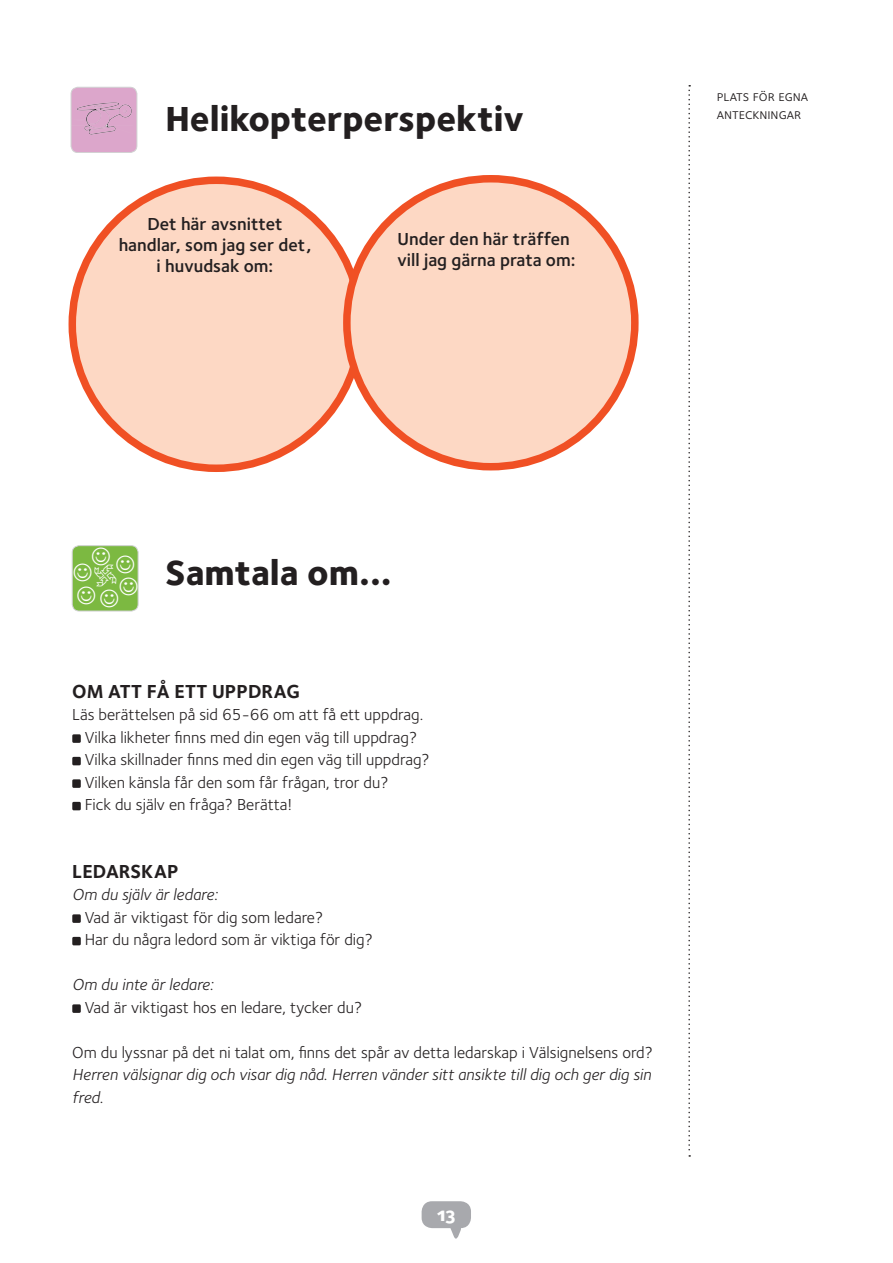
<style>
.page{position:relative;width:893px;height:1263px;background:#fff}
.page>*{position:absolute;margin:0;border:0;box-sizing:border-box;transform-origin:0 0}
.t1{font:36px "Foundry Sterling Extra Bold OSF";color:#231f20}
.t2{font:19.5px "Foundry Sterling Bold Expert";color:#231f20}
.t3{font:19.5px "Foundry Sterling Extra Bold OSF";color:#fff}
.t4{font:18px/21px "Foundry Sterling Demi OSF";color:#231f20;text-align:center}
.t5{font:16.5px/22.5px "Foundry Sterling";color:#231f20}
.t6{font:16.5px/22.5px "Foundry Sterling Book Italic OSF";color:#231f20}
.t7{font:15px/18px "Foundry Sterling Book Expert";color:#231f20}
</style>
<div class="page">
<svg style="left:688px;top:85px;width:2px;height:1072px"></svg>
<div style="left:422px;top:1201px;width:49px;height:27px;background:#a8a9ad;border-radius:10px"></div>
<svg style="left:449px;top:1228px;width:12px;height:11px"></svg>
<div style="left:72px;top:734px;width:9px;height:9px;background:#231f20;border-radius:2px"></div>
<div style="left:72px;top:757px;width:9px;height:8px;background:#231f20;border-radius:2px"></div>
<div style="left:72px;top:779px;width:9px;height:9px;background:#231f20;border-radius:2px"></div>
<div style="left:72px;top:802px;width:9px;height:8px;background:#231f20;border-radius:2px"></div>
<div style="left:72px;top:914px;width:9px;height:9px;background:#231f20;border-radius:2px"></div>
<div style="left:72px;top:937px;width:9px;height:8px;background:#231f20;border-radius:2px"></div>
<div style="left:72px;top:1004px;width:9px;height:9px;background:#231f20;border-radius:2px"></div>
<div style="left:72px;top:180px;width:288px;height:288px;background:#fdd8c4;border-radius:50%"></div>
<div style="left:69px;top:177px;width:295px;height:295px;border:8px solid #f05024;border-radius:50%"></div>
<div style="left:347px;top:179px;width:288px;height:288px;background:#fdd8c4;border-radius:50%"></div>
<div style="left:343px;top:175px;width:296px;height:295px;border:8px solid #f05024;border-radius:50%"></div>
<div style="left:71px;top:87px;width:66px;height:66px;background:#dca6cb;border-radius:7px"></div>
<div style="left:71px;top:87px;width:66px;height:66px;border:1px solid #d1d2d2;border-radius:7px"></div>
<img style="left:71px;top:96px;width:66px;height:46px">
<div style="left:72px;top:546px;width:66px;height:65px;background:#7cb941;border-radius:7px"></div>
<div style="left:72px;top:545px;width:66px;height:66px;border:1px solid #d1d2d4;border-radius:7px"></div>
<svg style="left:74px;top:547px;width:63px;height:60px"></svg>
<h1 class="t1" style="left:165px;top:97px;width:360px">Helikopterperspektiv</h1>
<p class="t4" style="left:119px;top:213px;width:194px">Det här avsnittet handlar, som jag ser det, i huvudsak om:</p>
<p class="t4" style="left:398px;top:228px;width:179px;text-align:left">Under den här träffen vill jag gärna prata om:</p>
<p class="t7" style="left:717px;top:86px;width:93px">plats för egna anteckningar</p>
<h1 class="t1" style="left:166px;top:551px;width:228px">Samtala om...</h1>
<p class="t2" style="left:72px;top:680px;width:229px">OM ATT FÅ ETT UPPDRAG</p>
<p class="t5" style="left:85px;top:703px;width:347px;text-indent:-12px">Läs berättelsen på sid 65-66 om att få ett uppdrag.<br>Vilka likheter finns med din egen väg till uppdrag?<br>Vilka skillnader finns med din egen väg till uppdrag?<br>Vilken känsla får den som får frågan, tror du?<br>Fick du själv en fråga? Berätta!</p>
<p class="t2" style="left:72px;top:860px;width:108px">LEDARSKAP</p>
<p class="t6" style="left:72px;top:883px;width:147px">Om du själv är ledare:</p>
<p class="t5" style="left:85px;top:906px;width:290px">Vad är viktigast för dig som ledare?<br>Har du några ledord som är viktiga för dig?</p>
<p class="t6" style="left:72px;top:973px;width:143px">Om du inte är ledare:</p>
<p class="t5" style="left:85px;top:996px;width:279px">Vad är viktigast hos en ledare, tycker du?</p>
<p class="t5" style="left:72px;top:1041px;width:582px">Om du lyssnar på det ni talat om, finns det spår av detta ledarskap i Välsignelsens ord?</p>
<p class="t6" style="left:72px;top:1063px;width:580px">Herren välsignar dig och visar dig nåd. Herren vänder sitt ansikte till dig och ger dig sin fred.</p>
<p class="t3" style="left:437px;top:1203px;width:20px">13</p>
</div>
